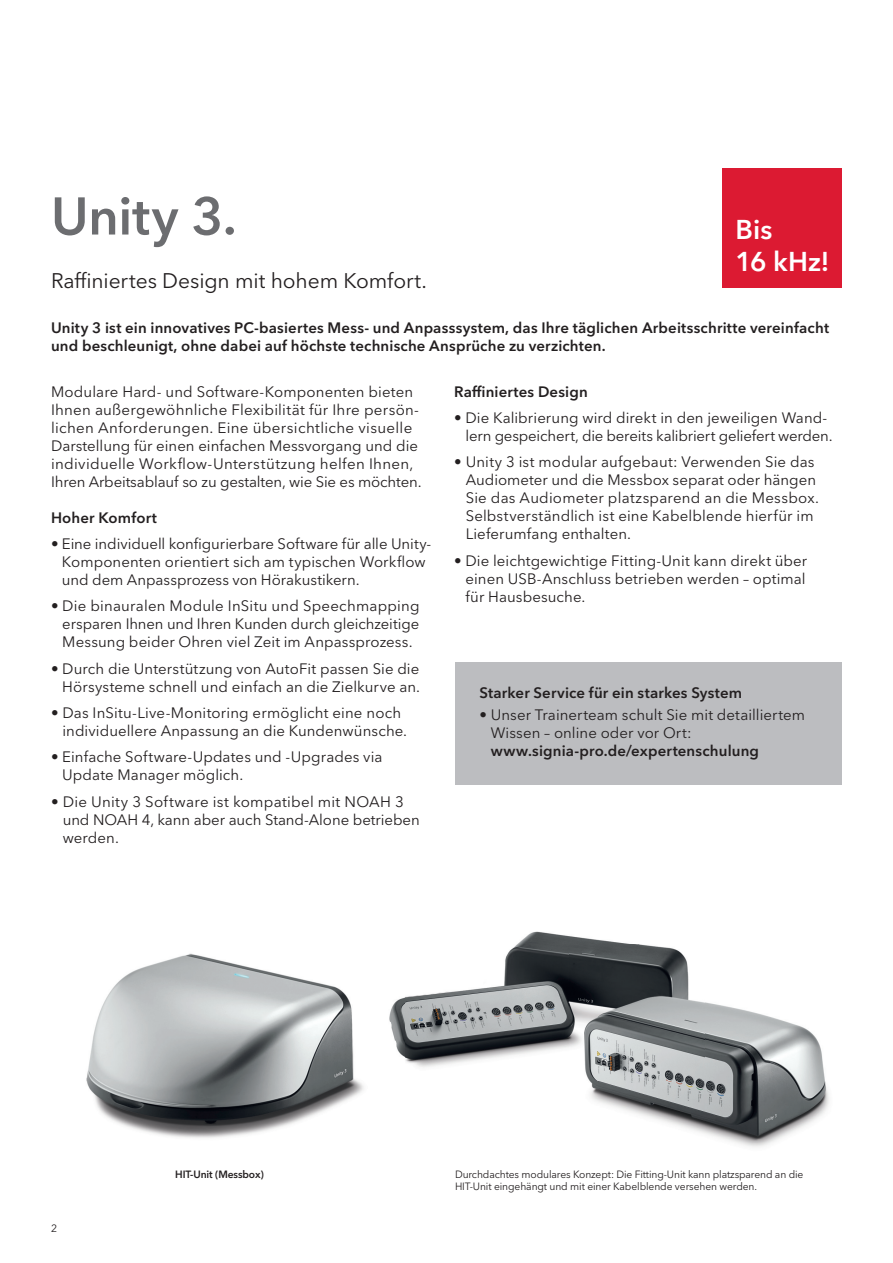
<style>
.page{position:relative;width:893px;height:1263px;background:#fff}
.page>*{position:absolute;margin:0;border:0;box-sizing:border-box;transform-origin:0 0}
.t1{font:600 52.5px "Avenir Next W1 G";letter-spacing:-.005em;color:#6c6d70}
.t2{font:600 27px/32.4px "Avenir Next W1 G";color:#fff}
.t3{font:21px "Avenir Next W1 G";letter-spacing:-.005em;color:#231f20}
.t4{font:15px/18px "Avenir Next W1 G";letter-spacing:.005em;color:#231f20}
.t5{font:600 15px/18px "Avenir Next W1 G";letter-spacing:.01em;color:#231f20}
.t6{font:10.5px/12.6px "Avenir Next W1 G";letter-spacing:-.01em;color:#231f20}
.t7{font:600 10.5px "Avenir Next W1 G";letter-spacing:-.01em;color:#231f20}
</style>
<div class="page">
<img style="left:86px;top:953px;width:278px;height:185px">
<img style="left:389px;top:931px;width:254px;height:137px">
<img style="left:590px;top:1002px;width:239px;height:145px">
<img style="left:569px;top:945px;width:136px;height:136px">
<div style="left:455px;top:662px;width:387px;height:123px;background:#bcbdc0"></div>
<div style="left:723px;top:169px;width:119px;height:119px;background:#dc1a32"></div>
<h1 class="t1" style="left:51px;top:184px;width:187px">Unity 3.</h1>
<h3 class="t3" style="left:51px;top:268px;width:377px">Raffiniertes Design mit hohem Komfort.</h3>
<h2 class="t2" style="left:736px;top:213px;width:96px">Bis<br>16 kHz!</h2>
<p class="t5" style="left:51px;top:319px;width:779px">Unity 3 ist ein innovatives PC-basiertes Mess- und Anpasssystem, das Ihre täglichen Arbeitsschritte vereinfacht und beschleunigt, ohne dabei auf höchste technische Ansprüche zu verzichten.</p>
<p class="t4" style="left:51px;top:382px;width:372px">Modulare Hard- und Software-Komponenten bie ten Ihnen außergewöhnliche Flexibilität für Ihre per sön&shy;lichen Anforderungen. Eine übersichtliche visuelle Dar stellung für einen einfachen Messvorgang und die individuelle Workflow-Unterstützung helfen Ihnen, Ihren Arbeitsablauf so zu gestalten, wie Sie es möchten.</p>
<p class="t5" style="left:51px;top:508px;width:107px">Hoher Komfort</p>
<p class="t4" style="left:62px;top:535px;width:371px;text-indent:-11px">• Eine individuell konfigurierbare Software für alle Unity-<br>Komponenten orientiert sich am typischen Work flow und dem Anpass prozess von Hörakustikern.</p>
<p class="t4" style="left:62px;top:597px;width:359px;text-align:justify;text-indent:-11px">• Die binauralen Module InSitu und Speechmapping ersparen Ihnen und Ihren Kunden durch gleichzeitige Messung beider Ohren viel Zeit im Anpassprozess.</p>
<p class="t4" style="left:51px;top:659px;width:371px;text-align:right">• Durch die Unterstützung von AutoFit passen Sie die<br>Hörsysteme schnell und einfach an die Zielkurve an.</p>
<p class="t4" style="left:62px;top:704px;width:346px;text-indent:-11px">• Das InSitu-Live-Monitoring ermöglicht eine noch individuellere Anpassung an die Kundenwünsche.</p>
<p class="t4" style="left:62px;top:748px;width:322px;text-indent:-11px">• Einfache Software-Updates und -Upgrades via<br>Update Manager möglich.</p>
<p class="t4" style="left:63px;top:792px;width:359px;text-indent:-12px">• Die Unity 3 Software ist kompatibel mit NOAH 3 und NOAH 4, kann aber auch Stand-Alone betrieben werden.</p>
<p class="t5" style="left:454px;top:382px;width:135px">Raffiniertes Design</p>
<p class="t4" style="left:466px;top:409px;width:369px;text-indent:-11px">• Die Kalibrierung wird direkt in den jeweiligen Wand&shy;lern gespeichert, die bereits kalibriert geliefert werden.</p>
<p class="t4" style="left:466px;top:453px;width:355px;text-indent:-11px">• Unity 3 ist modular aufgebaut: Verwenden Sie das Audiometer und die Messbox separat oder hängen Sie das Audiometer platzsparend an die Messbox.<br>Selbstverständlich ist eine Kabelblende hierfür im Lieferumfang enthalten.</p>
<p class="t4" style="left:466px;top:551px;width:343px;text-align:justify;text-indent:-11px">• Die leichtgewichtige Fitting-Unit kann direkt über einen USB-Anschluss betrieben werden – optimal für Haus besuche.</p>
<p class="t5" style="left:479px;top:683px;width:264px">Starker Service für ein starkes System</p>
<p class="t4" style="left:491px;top:706px;width:316px;text-indent:-11px">• Unser Trainerteam schult Sie mit detailliertem<br>Wissen – online oder vor Ort:</p>
<p class="t5" style="left:491px;top:741px;width:270px">www.signia-pro.de/expertenschulung</p>
<p class="t6" style="left:51px;top:1222px;width:8px">2</p>
<p class="t7" style="left:175px;top:1168px;width:90px">HIT-Unit (Messbox)</p>
<p class="t6" style="left:455px;top:1168px;width:350px">Durchdachtes modulares Konzept: Die Fitting-Unit kann platz sparend an die<br>HIT-Unit eingehängt und mit einer Kabelblende versehen werden.</p>
</div>
